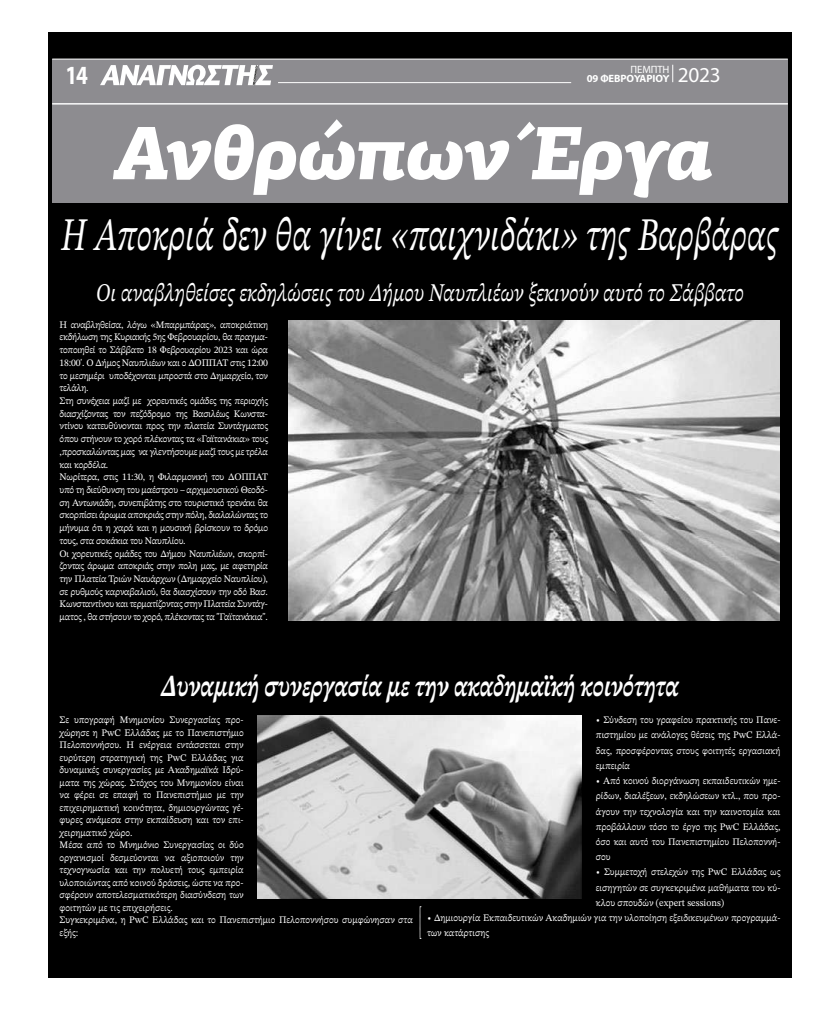
<style>
.page{position:relative;width:823px;height:1035px;background:#fff}
.page>*{position:absolute;margin:0;border:0;box-sizing:border-box;transform-origin:0 0}
.t1{font:italic 900 75.6px "PF Agora Slab Pro";letter-spacing:-.02em;color:#fff}
.t2{font:italic 46.6px "STIX Two Text";letter-spacing:.02em;color:#fff;scale:.7 1}
.t3{font:italic 700 30.6px "STIX Two Text";color:#fff;scale:.76 1}
.t4{font:700 26.3px "Myriad Pro";color:#fff;scale:.81 1}
.t5{font:italic 25.5px "STIX Two Text";letter-spacing:.01em;color:#fff;scale:.8 1}
.t6{font:700 10.6px "Myriad Pro";letter-spacing:-.01em;color:#fff}
.t7{font:10.6px "Myriad Pro";letter-spacing:-.01em;color:#fff}
.t8{font:10px/12.7px "STIX Two Text";letter-spacing:-.02em;color:#fff;text-align:justify}
.t9{font:10px/12.5px "STIX Two Text";color:#fff}
.s1{font-weight:400;font-size:21.3px}
</style>
<div class="page">
<div style="left:48px;top:32px;width:743px;height:946px;background:#000"></div>
<div style="left:52px;top:59px;width:735px;height:143px;background:#8d8c90"></div>
<hr style="left:52px;top:59px;width:735px;height:1px;background:#fff">
<svg style="left:100px;top:65px;width:173px;height:20px"></svg>
<svg style="left:672px;top:65px;width:1px;height:17px"></svg>
<hr style="left:278px;top:82px;width:293px;height:1px;background:#fff">
<hr style="left:52px;top:103px;width:735px;height:1px;background:#fff">
<svg style="left:419px;top:906px;width:2px;height:33px"></svg>
<img style="left:288px;top:320px;width:490px;height:300px">
<img style="left:258px;top:715px;width:323px;height:183px">
<p class="t7" style="left:630px;top:63px;width:40px">ΠΕΜΠΤΗ</p>
<h3 class="t4" style="left:65px;top:58px;width:29px">14</h3>
<p class="t6" style="left:586px;top:72px;width:135px">09 ΦΕΒΡΟΥΑΡΙΟΥ <span class="s1">2023</span></p>
<h1 class="t1" style="left:113px;top:103px;width:600px">Ανθρώπων Έργα</h1>
<h2 class="t2" style="left:62px;top:201px;width:1024px">Η Αποκριά δεν θα γίνει «παιχνιδάκι» της Βαρβάρας</h2>
<h3 class="t5" style="left:96px;top:274px;width:810px">Οι αναβληθείσες εκδηλώσεις του Δήμου Ναυπλιέων ξεκινούν αυτό το Σάββατο</h3>
<p class="t8" style="left:60px;top:318px;width:210px;text-align:left">Η αναβληθείσα, λόγω «Μπαρμπάρας», αποκριάτικη εκδήλωση της Κυριακής 5ης Φεβρουαρίου, θα πραγμα&shy;τοποιηθεί το Σάββατο 18 Φεβρουαρίου 2023 και ώρα 18:00'. Ο Δήμος Ναυπλιέων και ο ΔΟΠΠΑΤ στις 12:00 το μεσημέρι υποδέχονται μπροστά στο Δημαρχείο, τον τελάλη.<br>Στη συνέχεια μαζί με χορευτικές ομάδες της περιοχής διασχίζοντας τον πεζόδρομο της Βασιλέως Κωνστα&shy;ντίνου κατευθύνονται προς την πλατεία Συντάγματος όπου στήνουν το χορό πλέκοντας τα «Γαϊτανάκια» τους ,προσκαλώντας μας να γλεντήσουμε μαζί τους με τρέλα και κορδέλα.<br>Νωρίτερα, στις 11:30, η Φιλαρμονική του ΔΟΠΠΑΤ υπό τη διεύθυνση του μαέστρου – αρχιμουσικού Θεοδό&shy;ση Αντωνιάδη, συνεπιβάτης στο τουριστικό τρενάκι θα σκορπίσει άρωμα αποκριάς στην πόλη, διαλαλώντας το μήνυμα ότι η χαρά και η μουσική βρίσκουν το δρόμο τους, στα σοκάκια του Ναυπλίου.<br>Οι χορευτικές ομάδες του Δήμου Ναυπλιέων, σκορπί&shy;ζοντας άρωμα αποκριάς στην πολη μας, με αφετηρία την Πλατεία Τριών Ναυάρχων (Δημαρχείο Ναυπλίου), σε ρυθμούς καρναβαλιού, θα διασχίσουν την οδό Βασ.<br>Κωνσταντίνου και τερματίζοντας στην Πλατεία Συντάγ&shy;ματος , θα στήσουν το χορό, πλέκοντας τα "Γαϊτανάκια".</p>
<h3 class="t3" style="left:161px;top:664px;width:682px">Δυναμική συνεργασία με την ακαδημαϊκή κοινότητα</h3>
<p class="t9" style="left:60px;top:713px;width:354px">Σε υπογραφή Μνημονίου Συνεργασίας προ-<br>χώρησε η PwC Ελλάδας με το Πανεπιστήμιο<br>Πελοποννήσου. Η ενέργεια εντάσσεται στην<br>ευρύτερη στρατηγική της PwC Ελλάδας για<br>δυναμικές συνεργασίες με Ακαδημαϊκά Ιδρύ-<br>ματα της χώρας. Στόχος του Μνημονίου είναι<br>να φέρει σε επαφή το Πανεπιστήμιο με την<br>επιχειρηματική κοινότητα, δημιουργώντας γέ-<br>φυρες ανάμεσα στην εκπαίδευση και τον επι-<br>χειρηματικό χώρο.<br>Μέσα από το Μνημόνιο Συνεργασίας οι δύο<br>οργανισμοί δεσμεύονται να αξιοποιούν την<br>τεχνογνωσία και την πολυετή τους εμπειρία<br>υλοποιώντας από κοινού δράσεις, ώστε να προ-<br>σφέρουν αποτελεσματικότερη διασύνδεση των<br>φοιτητών με τις επιχειρήσεις.<br>Συγκεκριμένα, η PwC Ελλάδας και το Πανεπιστήμιο Πελοποννήσου συμφώνησαν στα εξής:</p>
<p class="t8" style="left:595px;top:712px;width:186px;line-height:15.2px">• Σύνδεση του γραφείου πρακτικής του Πανε&shy;πιστημίου με ανάλογες θέσεις της PwC Ελλά&shy;δας, προσφέροντας στους φοιτητές εργασιακή εμπειρία</p>
<p class="t8" style="left:595px;top:773px;width:186px;line-height:15.2px">• Από κοινού διοργάνωση εκπαιδευτικών ημε&shy;ρίδων, διαλέξεων, εκδηλώσεων κτλ., που προ&shy;άγουν την τεχνολογία και την καινοτομία και προβάλλουν τόσο το έργο της PwC Ελλάδας, όσο και αυτό του Πανεπιστημίου Πελοποννή&shy;σου</p>
<p class="t8" style="left:595px;top:864px;width:186px;line-height:15.2px">• Συμμετοχή στελεχών της PwC Ελλάδας ως εισηγητών σε συγκεκριμένα μαθήματα του κύ&shy;κλου σπουδών (expert sessions)</p>
<p class="t9" style="left:427px;top:910px;width:354px;line-height:15.2px">• Δημιουργία Εκπαιδευτικών Ακαδημιών για την υλοποίηση εξειδικευμένων προγραμμά&shy;των κατάρτισης</p>
</div>
